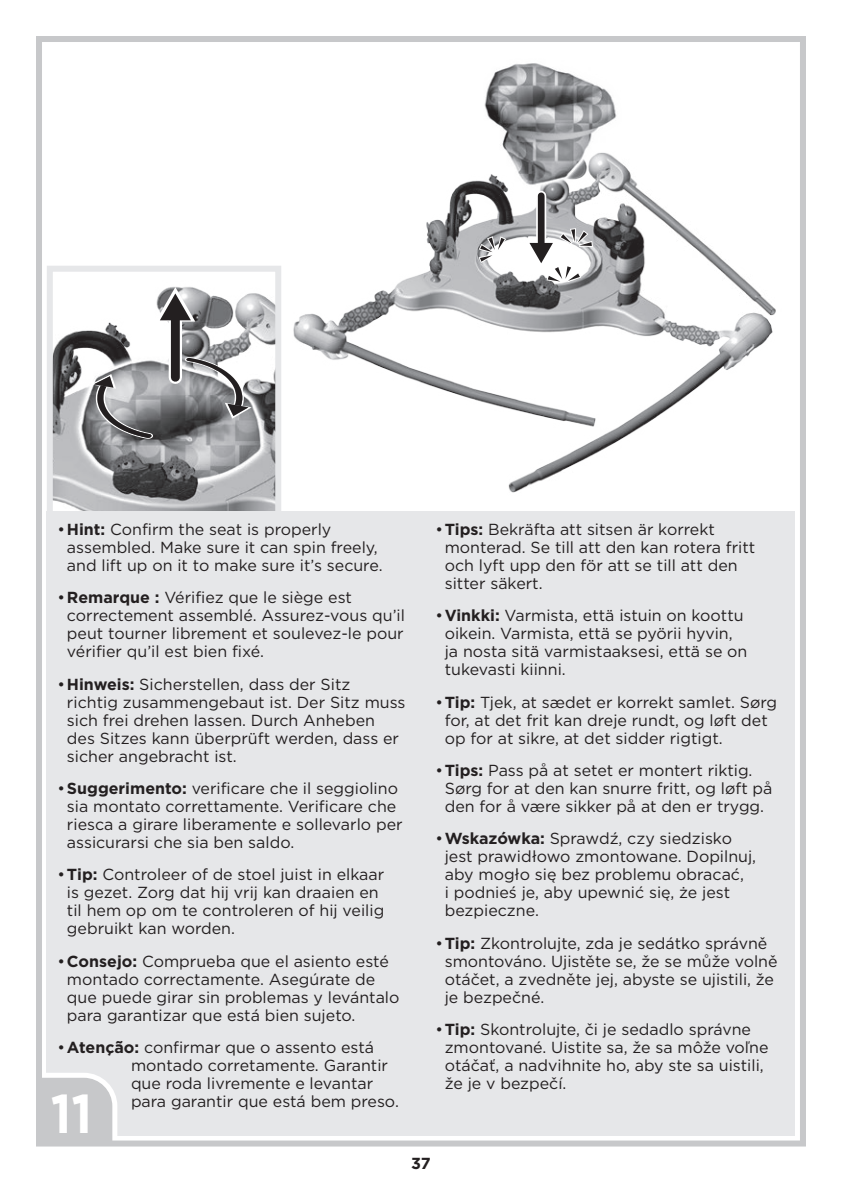
<style>
.page{position:relative;width:842px;height:1191px;background:#fff}
.page>*{position:absolute;margin:0;border:0;box-sizing:border-box;transform-origin:0 0}
.t1{font:700 54.6px "Gotham";color:#fff;scale:.9 1}
.t2{font:16px/18px "Gotham";color:#231f20}
.t3{font:700 16px "Gotham";color:#231f20}
.s1{font-weight:700}
</style>
<div class="page">
<img style="left:54px;top:288px;width:183px;height:223px">
<div style="left:169px;top:316px;width:13px;height:61px;background:#f5f5f5"></div>
<div style="left:171px;top:316px;width:9px;height:61px;background:#231f20"></div>
<svg style="left:155px;top:287px;width:40px;height:35px"></svg>
<svg style="left:185px;top:357px;width:52px;height:62px"></svg>
<svg style="left:91px;top:374px;width:62px;height:65px"></svg>
<div style="left:47px;top:266px;width:234px;height:322px;border:6px solid #e6e7e9"></div>
<div style="left:47px;top:511px;width:748px;height:625px;background:#e6e7e9"></div>
<svg style="left:36px;top:1070px;width:84px;height:77px"></svg>
<div style="left:36px;top:36px;width:770px;height:1110px;border:6px solid #c7c8ca"></div>
<img style="left:237px;top:39px;width:569px;height:501px">
<svg style="left:536px;top:196px;width:10px;height:31px"></svg>
<div style="left:538px;top:196px;width:6px;height:50px;background:#231f20"></div>
<svg style="left:477px;top:235px;width:30px;height:29px"></svg>
<svg style="left:526px;top:227px;width:68px;height:64px"></svg>
<p class="t2" style="left:67px;top:520px;width:317px;text-indent:-9px">•<span class="s1">Hint:</span> Confirm the seat is properly assembled. Make sure it can spin freely, and lift up on it to make sure it’s secure.</p>
<p class="t2" style="left:67px;top:588px;width:339px;text-indent:-9px">•<span class="s1">Remarque :</span> Vérifiez que le siège est correctement assemblé. Assurez-vous qu’il peut tourner librement et soulevez-le pour vérifier qu’il est bien fixé.</p>
<p class="t2" style="left:67px;top:675px;width:340px;text-indent:-9px">•<span class="s1">Hinweis:</span> Sicherstellen, dass der Sitz<br>richtig zusammengebaut ist. Der Sitz muss sich frei drehen lassen. Durch Anheben des Sitzes kann überprüft werden, dass er sicher angebracht ist.</p>
<p class="t2" style="left:67px;top:779px;width:337px;text-indent:-9px">•<span class="s1">Suggerimento:</span> verificare che il seggiolino sia montato correttamente. Verificare che riesca a girare liberamente e sollevarlo per assicurarsi che sia ben saldo.</p>
<p class="t2" style="left:67px;top:865px;width:319px;text-indent:-9px">•<span class="s1">Tip:</span> Controleer of de stoel juist in elkaar is gezet. Zorg dat hij vrij kan draaien en til hem op om te controleren of hij veilig gebruikt kan worden.</p>
<p class="t2" style="left:67px;top:952px;width:334px;text-indent:-9px">•<span class="s1">Consejo:</span> Comprueba que el asiento esté montado correctamente. Asegúrate de que puede girar sin problemas y levántalo para garantizar que está bien sujeto.</p>
<p class="t2" style="left:131px;top:1038px;width:269px;text-indent:-73px">•<span class="s1">Atenção:</span> confirmar que o assento está montado corretamente. Garantir que roda livremente e levantar para garantir que está bem preso.</p>
<h1 class="t1" style="left:51px;top:1078px;width:48px">11</h1>
<p class="t2" style="left:445px;top:520px;width:312px;text-indent:-9px">•<span class="s1">Tips:</span> Bekräfta att sitsen är korrekt monterad. Se till att den kan rotera fritt och lyft upp den för att se till att den sitter säkert.</p>
<p class="t2" style="left:445px;top:606px;width:304px;text-indent:-9px">•<span class="s1">Vinkki:</span> Varmista, että istuin on koottu oikein. Varmista, että se pyörii hyvin, ja nosta sitä varmistaaksesi, että se on tukevasti kiinni.</p>
<p class="t2" style="left:445px;top:693px;width:334px;text-indent:-9px">•<span class="s1">Tip:</span> Tjek, at sædet er korrekt samlet. Sørg for, at det frit kan dreje rundt, og løft det op for at sikre, at det sidder rigtigt.</p>
<p class="t2" style="left:445px;top:761px;width:329px;text-indent:-9px">•<span class="s1">Tips:</span> Pass på at setet er montert riktig.<br>Sørg for at den kan snurre fritt, og løft på den for å være sikker på at den er trygg.</p>
<p class="t2" style="left:445px;top:829px;width:313px;text-indent:-9px">•<span class="s1">Wskazówka:</span> Sprawdź, czy siedzisko jest prawidłowo zmontowane. Dopilnuj, aby mogło się bez problemu obracać,<br>i podnieś je, aby upewnić się, że jest bezpieczne.</p>
<p class="t2" style="left:445px;top:934px;width:334px;text-indent:-9px">•<span class="s1">Tip:</span> Zkontrolujte, zda je sedátko správně smontováno. Ujistěte se, že se může volně otáčet, a zvedněte jej, abyste se ujistili, že je bezpečné.</p>
<p class="t2" style="left:445px;top:1020px;width:325px;text-indent:-9px">•<span class="s1">Tip:</span> Skontrolujte, či je sedadlo správne zmontované. Uistite sa, že sa môže voľne otáčať, a nadvihnite ho, aby ste sa uistili, že je v bezpečí.</p>
<p class="t3" style="left:411px;top:1152px;width:21px">37</p>
</div>
